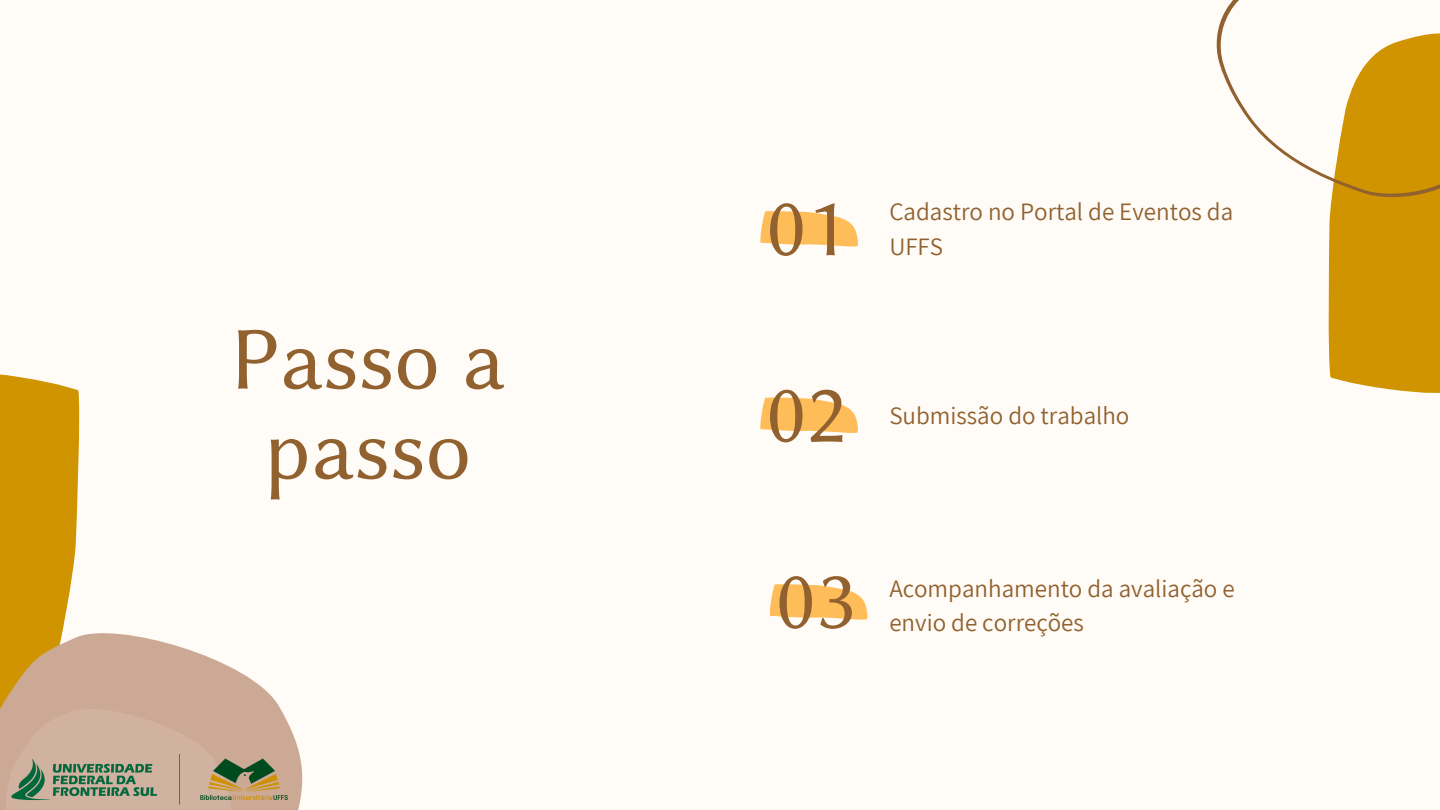
<style>
.page{position:relative;width:1440px;height:810px;background:#fffcf7}
.page>*{position:absolute;margin:0;border:0;box-sizing:border-box;transform-origin:0 0}
.t1{font:90px/90px "Lin Biolinum O";color:#91612f;text-align:center}
.t2{font:85px "Lin Biolinum O";color:#91612f}
.t3{font:25px "Assistant";color:#91612f}
</style>
<div class="page">
<svg style="left:236px;top:670px;width:61px;height:76px;fill:#cca995"></svg>
<svg style="left:0;top:374px;width:236px;height:372px"></svg>
<svg style="left:760px;top:211px;width:98px;height:36px"></svg>
<svg style="left:760px;top:397px;width:98px;height:36px"></svg>
<svg style="left:769px;top:584px;width:99px;height:36px"></svg>
<div style="left:1328px;top:260px;width:112px;height:133px;background:#d09400"></div>
<svg style="left:1216px;top:0;width:224px;height:260px"></svg>
<img style="left:0;top:746px;width:303px;height:64px">
<h1 class="t1" style="left:230px;top:314px;width:277px">Passo a passo</h1>
<p class="t2" style="left:767px;top:179px;width:81px">01</p>
<p class="t3" style="left:889px;top:195px;width:345px">Cadastro no Portal de Eventos da</p>
<p class="t3" style="left:889px;top:229px;width:55px">UFFS</p>
<p class="t2" style="left:767px;top:366px;width:81px">02</p>
<p class="t3" style="left:889px;top:399px;width:242px">Submissão do trabalho</p>
<p class="t2" style="left:776px;top:552px;width:81px">03</p>
<p class="t3" style="left:889px;top:571px;width:347px">Acompanhamento da avaliação e</p>
<p class="t3" style="left:889px;top:606px;width:196px">envio de correções</p>
</div>
